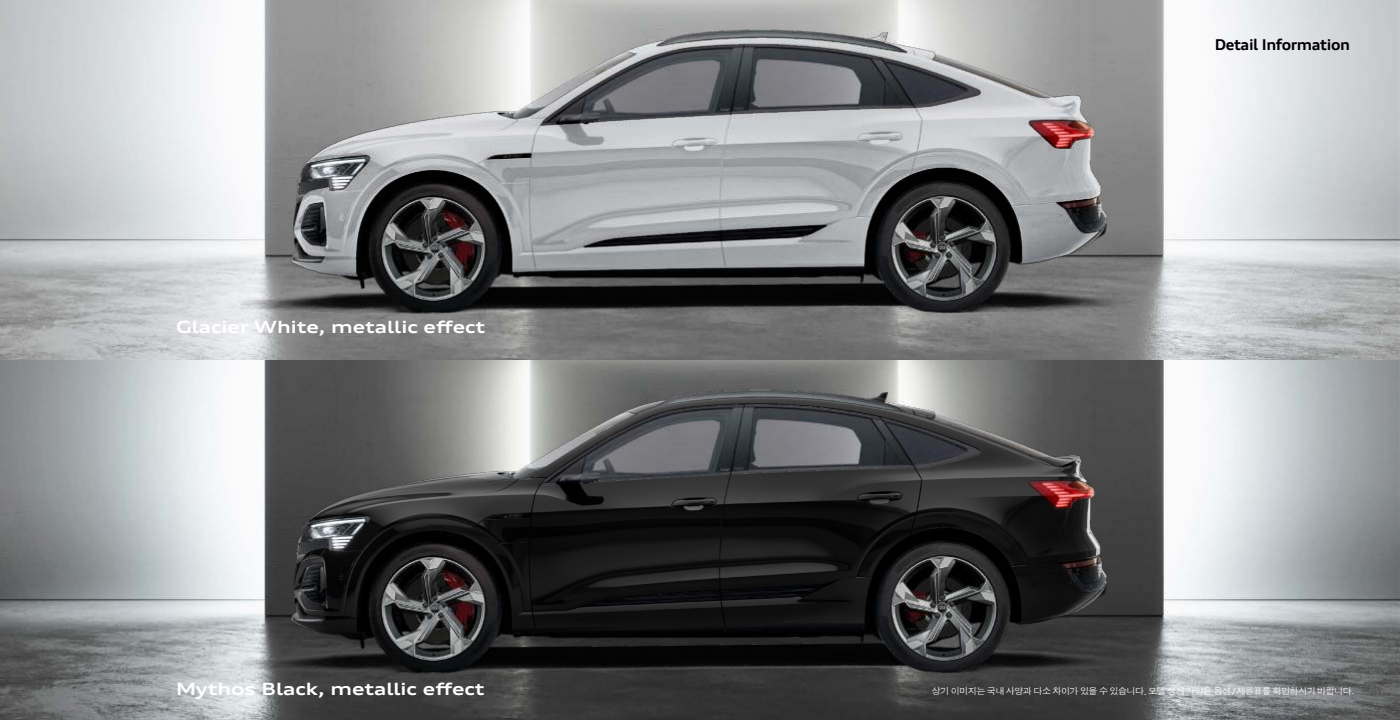
<style>
.page{position:relative;width:1400px;height:720px;background:#fff}
.page>*{position:absolute;margin:0;border:0;box-sizing:border-box;transform-origin:0 0}
.t1{font:700 expanded 17px "Audi Type KR";color:#fff}
.t2{font:700 expanded 15px "Audi Type";letter-spacing:-.025em;color:#000}
.t3{font:9px "Audi Type KR";letter-spacing:-.05em;color:#fff}
.s1{font-family:"Audi Type";font-stretch:expanded}
.s2{font-family:"Audi Type";font-stretch:expanded;font-size:8px}
</style>
<div class="page">
<img style="left:0;top:0;width:1399px;height:720px">
<p class="t1" style="left:176px;top:316px;width:311px">Glacier White, metallic effect</p>
<p class="t2" style="left:1215px;top:35px;width:137px">Detail Information</p>
<p class="t1" style="left:176px;top:678px;width:310px">Mythos Black, metallic effect</p>
<p class="t3" style="left:932px;top:686px;width:424px">상기 이미지는 국내 사양과 다소 차이가 있을 수 있습니다<span class="s1">.</span> 모델 상세 사양은 옵션<span class="s1">/</span>제원표를 확인하시기 바랍니다<span class="s2">.</span></p>
</div>
